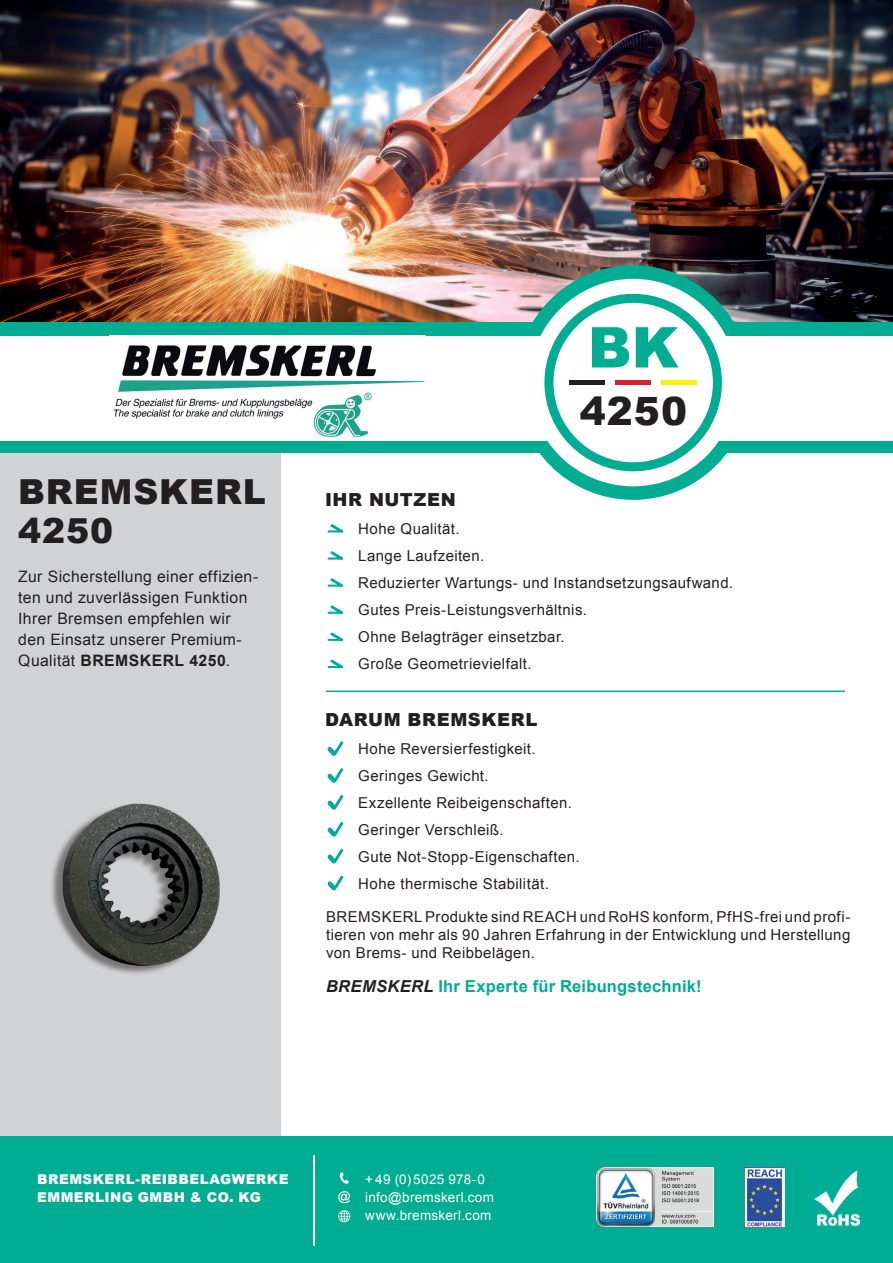
<style>
.page{position:relative;width:893px;height:1263px;background:#fff}
.page>*{position:absolute;margin:0;border:0;box-sizing:border-box;transform-origin:0 0}
.t1{font:900 56.25px "Arial";color:#00ac92}
.t2{font:900 39px "Arial";color:#231f20}
.t3{font:900 34.5px/39px "Arial";letter-spacing:.03em;color:#231f20}
.t4{font:900 18px "Arial";letter-spacing:.03em;color:#231f20}
.t5{font:700 16.5px "Arial";letter-spacing:.015em;color:#00ac92}
.t6{font:15.75px/21px "Arial";letter-spacing:.025em;color:#231f20}
.t7{font:15px/27px "Arial";letter-spacing:.03em;color:#231f20}
.t8{font:13.5px/18px "Arial";letter-spacing:.02em;color:#fff}
.t9{font:900 13.5px/18px "Arial";letter-spacing:.035em;color:#fff}
.s1{font-weight:700}
.s2{font-style:italic;color:#231f20}
</style>
<div class="page">
<div style="left:0;top:451px;width:281px;height:694px;background:#d1d2d4"></div>
<img style="left:0;top:0;width:893px;height:322px">
<div style="left:0;top:322px;width:893px;height:131px;background:#00ac92"></div>
<svg style="left:523px;top:272px;width:221px;height:221px"></svg>
<div style="left:516px;top:265px;width:234px;height:235px;border:14px solid #00ac92;border-radius:50%"></div>
<div style="left:0;top:336px;width:893px;height:104px;background:#fff"></div>
<div style="left:549px;top:298px;width:168px;height:169px;background:#fff;border-radius:50%"></div>
<div style="left:544px;top:294px;width:178px;height:177px;border:9px solid #00ac92;border-radius:50%"></div>
<hr style="left:569px;top:381px;width:36px;height:4px;background:#231f20">
<hr style="left:615px;top:381px;width:36px;height:4px;background:#d1232a">
<hr style="left:661px;top:381px;width:36px;height:4px;background:#fff101">
<div style="left:0;top:1136px;width:893px;height:127px;background:#00ac92"></div>
<img style="left:113px;top:344px;width:312px;height:93px">
<hr style="left:326px;top:690px;width:519px;height:2px;background:#00ac92">
<hr style="left:313px;top:1155px;width:1px;height:90px;background:#fff">
<img style="left:597px;top:1167px;width:116px;height:59px">
<img style="left:744px;top:1167px;width:40px;height:60px">
<img style="left:814px;top:1170px;width:46px;height:56px">
<svg style="left:327px;top:741px;width:16px;height:15px"></svg>
<svg style="left:327px;top:795px;width:16px;height:15px"></svg>
<svg style="left:327px;top:768px;width:16px;height:15px"></svg>
<svg style="left:327px;top:822px;width:16px;height:14px"></svg>
<svg style="left:327px;top:849px;width:16px;height:14px"></svg>
<svg style="left:327px;top:875px;width:16px;height:15px"></svg>
<img style="left:51px;top:803px;width:169px;height:171px">
<svg style="left:328px;top:524px;width:15px;height:9px"></svg>
<svg style="left:328px;top:551px;width:15px;height:9px"></svg>
<svg style="left:328px;top:578px;width:15px;height:9px"></svg>
<svg style="left:328px;top:605px;width:15px;height:9px"></svg>
<svg style="left:328px;top:632px;width:15px;height:9px"></svg>
<svg style="left:328px;top:659px;width:15px;height:9px"></svg>
<svg style="left:339px;top:1172px;width:10px;height:12px"></svg>
<svg style="left:338px;top:1191px;width:12px;height:12px"></svg>
<svg style="left:338px;top:1210px;width:12px;height:12px"></svg>
<h3 class="t3" style="left:18px;top:471px;width:249px">BREMSKERL<br>4250</h3>
<p class="t6" style="left:18px;top:566px;width:242px">Zur Sicherstellung einer effizien&shy;ten und zuverlässigen Funktion<br>Ihrer Bremsen empfehlen wir den Einsatz unserer Premium-<br>Qualität <span class="s1">BREMSKERL 4250</span>.</p>
<h1 class="t1" style="left:588px;top:307px;width:92px">BK</h1>
<h2 class="t2" style="left:580px;top:383px;width:109px">4250</h2>
<p class="t4" style="left:325px;top:486px;width:132px">IHR NUTZEN</p>
<p class="t7" style="left:358px;top:515px;width:376px">Hohe Qualität.<br>Lange Laufzeiten.<br>Reduzierter Wartungs- und Instandsetzungsaufwand.<br>Gutes Preis-Leistungsverhältnis.<br>Ohne Belagträger einsetzbar.<br>Große Geometrievielfalt.</p>
<p class="t4" style="left:325px;top:707px;width:214px">DARUM BREMSKERL</p>
<p class="t7" style="left:358px;top:736px;width:223px">Hohe Reversierfestigkeit.<br>Geringes Gewicht.<br>Exzellente Reibeigenschaften.<br>Geringer Verschleiß.<br>Gute Not-Stopp-Eigenschaften.<br>Hohe thermische Stabilität.</p>
<p class="t7" style="left:326px;top:908px;width:526px;line-height:18px;text-align:justify">BREMSKERL Produkte sind REACH und RoHS konform, PfHS-frei und profi&shy;tieren von mehr als 90 Jahren Erfahrung in der Entwicklung und Herstellung von Brems- und Reibbelägen.</p>
<p class="t5" style="left:326px;top:975px;width:377px"><span class="s2">BREMSKERL</span> Ihr Experte für Reibungstechnik!</p>
<p class="t9" style="left:37px;top:1169px;width:253px">BREMSKERL-REIBBELAGWERKE<br>EMMERLING GMBH &amp; CO. KG</p>
<p class="t8" style="left:365px;top:1170px;width:130px">+ 49 (0) 5025 978-0 info@bremskerl.com www.bremskerl.com</p>
</div>
